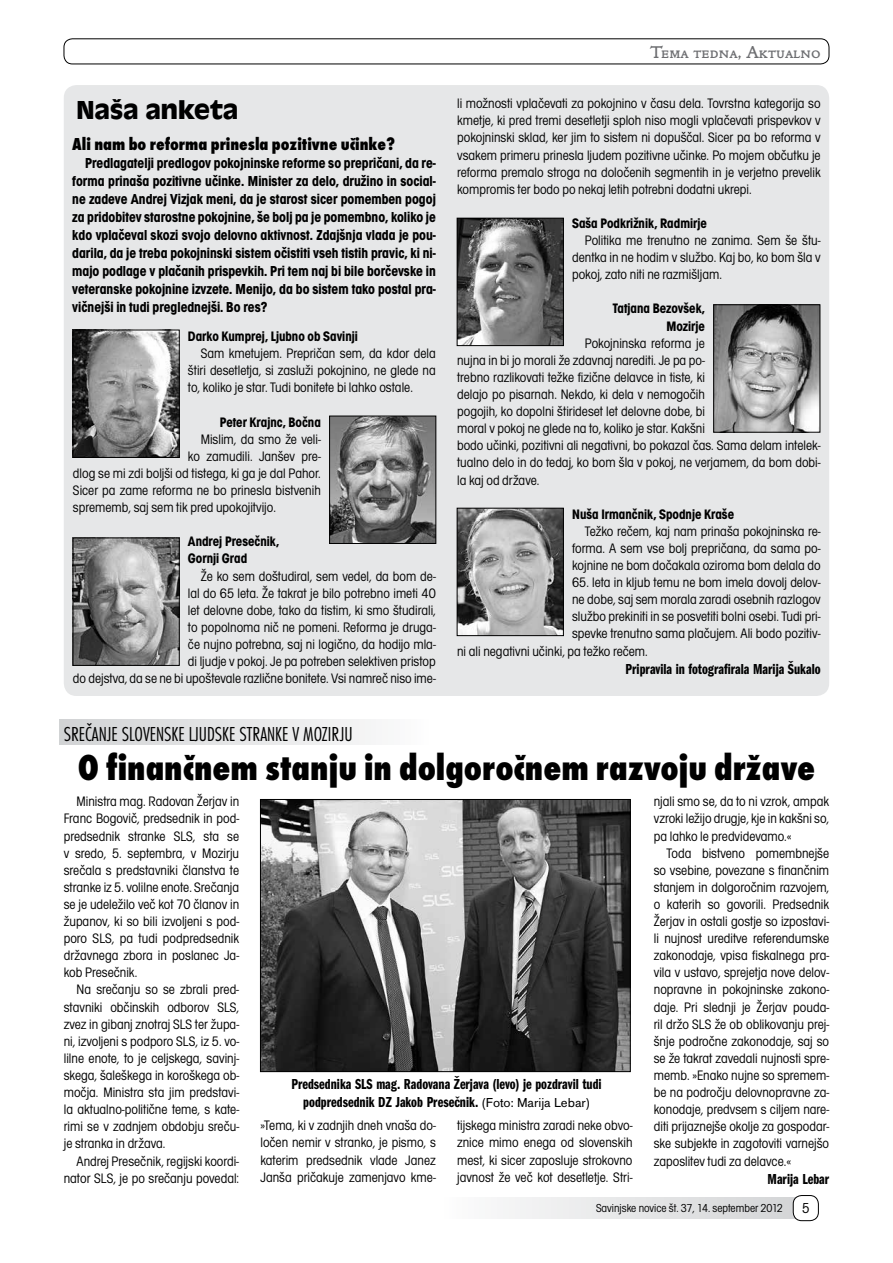
<style>
.page{position:relative;width:893px;height:1263px;background:#fff}
.page>*{position:absolute;margin:0;border:0;box-sizing:border-box;transform-origin:0 0}
.t1{font:37.5px "Futura TEE Extr Bold Cond";color:#000}
.t2{font:700 27px "Antique Oli TEE";color:#000}
.t3{font:21px "Futura TEE Ligh Cond";color:#000}
.t4{font:18px "Futura TEE Extr Bold Cond";color:#000}
.t5{font:18px "Golden Typ SC Itc TEE Orig";color:#6d6e71}
.t6{font:700 condensed 15px/18px "Avant Gar Got Itc TEE";color:#000;text-align:justify}
.t7{font:15px/18px "Franklin Got Itc TEE Demi Comp";color:#000;text-align:center}
.t8{font:condensed 15px "Avant Gar Got Itc TEE";color:#000}
.t9{font:condensed 14.25px/17.1px "Avant Gar Got Itc TEE";color:#000;text-align:justify}
.t10{font:700 condensed 14.25px/17.1px "Avant Gar Got Itc TEE";color:#000}
.t11{font:condensed 12px "Avant Gar Got Itc TEE";color:#000}
.s1{font-family:"Accius TEE";font-size:13.5px}
</style>
<div class="page">
<div style="left:443px;top:1197px;width:372px;height:22px;background:linear-gradient(to right,#fdfdfd,#d0d1d3)"></div>
<div style="left:793px;top:1195px;width:25px;height:26px;background:#fff;border-radius:9px"></div>
<div style="left:793px;top:1195px;width:26px;height:26px;border:1px solid #000;border-radius:9px"></div>
<div style="left:64px;top:39px;width:765px;height:25px;border:1px solid #000;border-radius:9px"></div>
<div style="left:64px;top:85px;width:765px;height:611px;background:#e6e7e8;border-radius:13px"></div>
<div style="left:60px;top:719px;width:369px;height:26px;background:linear-gradient(to right,#d1d2d4,#fcfcfc)"></div>
<img style="left:75px;top:332px;width:102px;height:124px">
<div style="left:73px;top:330px;width:106px;height:128px;border:1px solid #000"></div>
<img style="left:331px;top:418px;width:103px;height:124px">
<div style="left:329px;top:416px;width:107px;height:128px;border:1px solid #000"></div>
<img style="left:459px;top:220px;width:103px;height:124px">
<div style="left:457px;top:218px;width:107px;height:128px;border:1px solid #000"></div>
<img style="left:75px;top:540px;width:102px;height:124px">
<div style="left:73px;top:538px;width:106px;height:128px;border:1px solid #000"></div>
<img style="left:715px;top:307px;width:103px;height:123px">
<div style="left:713px;top:305px;width:107px;height:127px;border:1px solid #000"></div>
<img style="left:459px;top:510px;width:103px;height:124px">
<div style="left:457px;top:508px;width:107px;height:128px;border:1px solid #000"></div>
<img style="left:262px;top:801px;width:366px;height:269px">
<div style="left:260px;top:799px;width:370px;height:273px;border:1px solid #000"></div>
<h2 class="t2" style="left:77px;top:95px;width:163px">Naša anketa</h2>
<p class="t4" style="left:72px;top:134px;width:324px">Ali nam bo reforma prinesla pozitivne učinke?</p>
<p class="t6" style="left:72px;top:154px;width:365px;text-indent:13px">Predlagatelji predlogov pokojninske reforme so prepričani, da re&shy;forma prinaša pozitivne učinke. Minister za delo, družino in social&shy;ne zadeve Andrej Vizjak meni, da je starost sicer pomemben pogoj za pridobitev starostne pokojnine, še bolj pa je pomembno, koliko je kdo vplačeval skozi svojo delovno aktivnost. Zdajšnja vlada je pou&shy;darila, da je treba pokojninski sistem očistiti vseh tistih pravic, ki ni&shy;majo podlage v plačanih prispevkih. Pri tem naj bi bile borčevske in veteranske pokojnine izvzete. Menijo, da bo sistem tako postal pra&shy;vičnejši in tudi preglednejši. Bo res?</p>
<p class="t10" style="left:188px;top:328px;width:171px">Darko Kumprej, Ljubno ob Savinji</p>
<p class="t9" style="left:188px;top:345px;width:249px;text-indent:13px">Sam kmetujem. Prepričan sem, da kdor dela štiri desetletja, si zasluži pokojnino, ne glede na to, koliko je star. Tudi bonitete bi lahko ostale.</p>
<p class="t10" style="left:220px;top:413px;width:103px">Peter Krajnc, Bočna</p>
<p class="t9" style="left:201px;top:431px;width:122px">Mislim, da smo že veli-</p>
<p class="t9" style="left:188px;top:448px;width:134px">ko zamudili. Janšev pre-</p>
<p class="t9" style="left:73px;top:465px;width:249px">dlog se mi zdi boljši od tistega, ki ga je dal Pahor.</p>
<p class="t9" style="left:73px;top:482px;width:249px">Sicer pa zame reforma ne bo prinesla bistvenih</p>
<p class="t9" style="left:73px;top:499px;width:204px">sprememb, saj sem tik pred upokojitvijo.</p>
<p class="t10" style="left:188px;top:533px;width:93px">Andrej Presečnik,<br>Gornji Grad</p>
<p class="t9" style="left:73px;top:567px;width:364px;text-align:right">Že ko sem doštudiral, sem vedel, da bom de-<br>lal do 65 leta. Že takrat je bilo potrebno imeti 40<br>let delovne dobe, tako da tistim, ki smo študirali,<br>to popolnoma nič ne pomeni. Reforma je druga-<br>če nujno potrebna, saj ni logično, da hodijo mla-<br>di ljudje v pokoj. Je pa potreben selektiven pristop<br>do dejstva, da se ne bi upoštevale različne bonitete. Vsi namreč niso ime-</p>
<p class="t5" style="left:650px;top:42px;width:172px">Tema tedna, Aktualno</p>
<p class="t9" style="left:457px;top:95px;width:365px">li možnosti vplačevati za pokojnino v času dela. Tovrstna kategorija so kmetje, ki pred tremi desetletji sploh niso mogli vplačevati prispevkov v pokojninski sklad, ker jim to sistem ni dopuščal. Sicer pa bo reforma v vsakem primeru prinesla ljudem pozitivne učinke. Po mojem občutku je reforma premalo stroga na določenih segmentih in je verjetno prevelik kompromis ter bodo po nekaj letih potrebni dodatni ukrepi.</p>
<p class="t10" style="left:572px;top:215px;width:136px">Saša Podkrižnik, Radmirje</p>
<p class="t9" style="left:572px;top:232px;width:250px;text-indent:13px">Politika me trenutno ne zanima. Sem še štu&shy;dentka in ne hodim v službo. Kaj bo, ko bom šla v pokoj, zato niti ne razmišljam.</p>
<p class="t10" style="left:613px;top:300px;width:94px;text-align:right">Tatjana Bezovšek,<br>Mozirje</p>
<p class="t9" style="left:457px;top:335px;width:365px;text-align:left;text-indent:128px">Pokojninska reforma je<br>nujna in bi jo morali že zdavnaj narediti. Je pa po-<br>trebno razlikovati težke fizične delavce in tiste, ki<br>delajo po pisarnah. Nekdo, ki dela v nemogočih<br>pogojih, ko dopolni štirideset let delovne dobe, bi<br>moral v pokoj ne glede na to, koliko je star. Kakšni<br>bodo učinki, pozitivni ali negativni, bo pokazal čas. Sama delam intelek&shy;tualno delo in do tedaj, ko bom šla v pokoj, ne verjamem, da bom dobi&shy;la kaj od države.</p>
<p class="t10" style="left:572px;top:505px;width:164px">Nuša Irmančnik, Spodnje Kraše</p>
<p class="t9" style="left:572px;top:523px;width:250px;text-indent:13px">Težko rečem, kaj nam prinaša pokojninska re&shy;forma. A sem vse bolj prepričana, da sama po&shy;kojnine ne bom dočakala oziroma bom delala do</p>
<p class="t9" style="left:572px;top:574px;width:250px">65. leta in kljub temu ne bom imela dovolj delov-</p>
<p class="t9" style="left:572px;top:591px;width:250px">ne dobe, saj sem morala zaradi osebnih razlogov</p>
<p class="t9" style="left:572px;top:608px;width:250px">službo prekiniti in se posvetiti bolni osebi. Tudi pri-</p>
<p class="t9" style="left:572px;top:625px;width:250px">spevke trenutno sama plačujem. Ali bodo pozitiv-</p>
<p class="t9" style="left:457px;top:642px;width:192px">ni ali negativni učinki, pa težko rečem.</p>
<p class="t7" style="left:626px;top:660px;width:197px">Pripravila in fotografirala Marija Šukalo</p>
<h3 class="t3" style="left:64px;top:721px;width:290px">SREČANJE SLOVENSKE LJUDSKE STRANKE V MOZIRJU</h3>
<h1 class="t1" style="left:78px;top:746px;width:739px">O finančnem stanju in dolgoročnem razvoju države</h1>
<p class="t9" style="left:64px;top:793px;width:177px;text-indent:13px">Ministra mag. Radovan Žerjav in Franc Bogovič, predsednik in pod&shy;predsednik stranke SLS, sta se v sredo, 5. septembra, v Mozirju srečala s predstavniki članstva te stranke iz 5. volilne enote. Srečanja se je udeležilo več kot 70 članov in županov, ki so bili izvoljeni s pod&shy;poro SLS, pa tudi podpredsednik državnega zbora in poslanec Ja&shy;kob Presečnik.</p>
<p class="t9" style="left:64px;top:981px;width:177px;text-indent:13px">Na srečanju so se zbrali pred&shy;stavniki občinskih odborov SLS, zvez in gibanj znotraj SLS ter župa&shy;ni, izvoljeni s podporo SLS, iz 5. vo&shy;lilne enote, to je celjskega, savinj&shy;skega, šaleškega in koroškega ob&shy;močja. Ministra sta jim predstavi&shy;la aktualno-politične teme, s kate&shy;rimi se v zadnjem obdobju sreču&shy;je stranka in država.</p>
<p class="t9" style="left:64px;top:1152px;width:177px;text-align:right">Andrej Presečnik, regijski koordi&shy;nator SLS, je po srečanju povedal:</p>
<p class="t7" style="left:291px;top:1075px;width:312px">Predsednika SLS mag. Radovana Žerjava (levo) je pozdravil tudi podpredsednik DZ Jakob Presečnik. <span class="s1">(Foto: Marija Lebar)</span></p>
<p class="t9" style="left:260px;top:1117px;width:177px">»Tema, ki v zadnjih dneh vnaša do&shy;ločen nemir v stranko, je pismo, s katerim predsednik vlade Janez Janša pričakuje zamenjavo kme-</p>
<p class="t9" style="left:457px;top:1117px;width:177px">tijskega ministra zaradi neke obvo&shy;znice mimo enega od slovenskih mest, ki sicer zaposluje strokovno javnost že več kot desetletje. Stri-</p>
<p class="t9" style="left:654px;top:793px;width:177px">njali smo se, da to ni vzrok, ampak vzroki ležijo drugje, kje in kakšni so, pa lahko le predvidevamo.«</p>
<p class="t9" style="left:654px;top:844px;width:177px;text-indent:13px">Toda bistveno pomembnejše so vsebine, povezane s finančnim stanjem in dolgoročnim razvojem, o katerih so govorili. Predsednik Žerjav in ostali gostje so izpostavi&shy;li nujnost ureditve referendumske zakonodaje, vpisa fiskalnega pra&shy;vila v ustavo, sprejetja nove delov&shy;nopravne in pokojninske zakono&shy;daje. Pri slednji je Žerjav pouda&shy;ril držo SLS že ob oblikovanju prej&shy;šnje področne zakonodaje, saj so se že takrat zavedali nujnosti spre&shy;memb. »Enako nujne so spremem&shy;be na področju delovnopravne za&shy;konodaje, predvsem s ciljem nare&shy;diti prijaznejše okolje za gospodar&shy;ske subjekte in zagotoviti varnejšo zaposlitev tudi za delavce.«</p>
<p class="t7" style="left:767px;top:1170px;width:63px">Marija Lebar</p>
<p class="t11" style="left:596px;top:1201px;width:188px">Savinjske novice št. 37, 14. september 2012</p>
<p class="t8" style="left:802px;top:1199px;width:9px">5</p>
</div>
